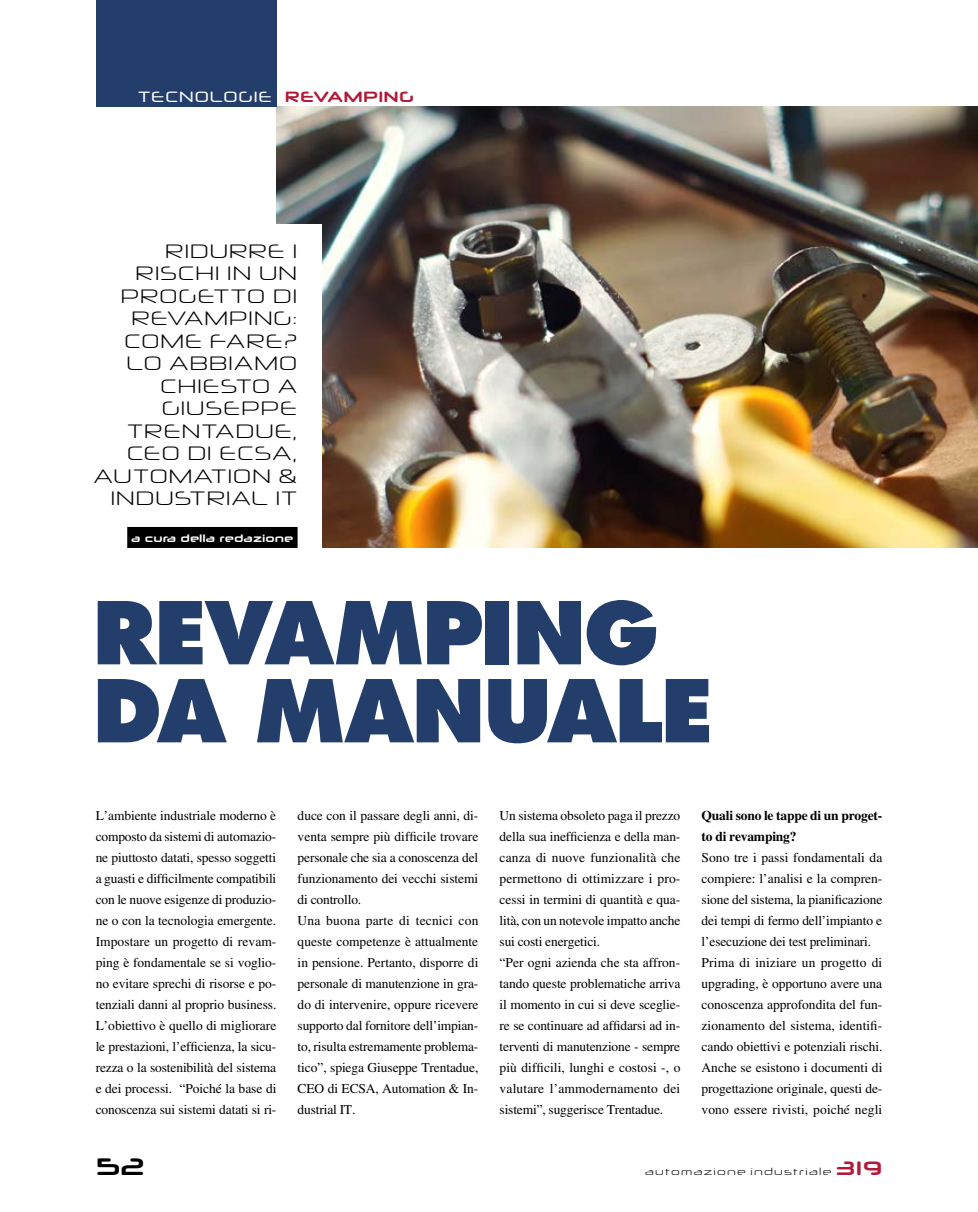
<style>
.page{position:relative;width:978px;height:1212px;background:#fff}
.page>*{position:absolute;margin:0;border:0;box-sizing:border-box;transform-origin:0 0}
.AU_Articolo_Titolo2023{font:800 84px "Futura Std";letter-spacing:-.025em;color:#233e6b}
.t1{font:700 24px "Neuropol X Rg";color:#000}
.AU_articolo_Sommario2023{font:19.5px/22.5px "Neuropol X Lt";letter-spacing:-.01em;color:#000;text-align:right}
.t2{font:15px "Neuropol X Rg";letter-spacing:.01em;color:#fff}
.t3{font:700 15px "Neuropol X Rg";letter-spacing:.015em;color:#b11a39}
.AU_ArticoliTesto_2023{font:13.5px/21px "Times LT Std";letter-spacing:-.01em;color:#000;text-align:justify}
.AU_ArticoliTesto_2023-2{font:700 13.5px/21px "Times LT Std";letter-spacing:-.01em;color:#000}
.t4{font:10.5px "Neuropol X Lt";letter-spacing:.05em;color:#000}
.AU_Articolo_Firma2023{font:700 10.5px "Neuropol X Rg";color:#fff}
.s1{font-family:"Neuropol X Rg";font-weight:700;font-size:19.5px;color:#b11a39}
</style>
<div class="page">
<img style="left:276px;top:106px;width:702px;height:441px">
<div style="left:34px;top:224px;width:287px;height:335px;background:#fff"></div>
<div style="left:96px;top:0;width:180px;height:106px;background:#233e6b"></div>
<div style="left:127px;top:527px;width:171px;height:21px;background:#000"></div>
<p class="t2" style="left:138px;top:84px;width:136px">TECNOLOGIE</p>
<p class="t3" style="left:285px;top:84px;width:131px">REVAMPING</p>
<p class="AU_articolo_Sommario2023" style="left:93px;top:237px;width:206px">RIDURRE I<br>RISCHI IN UN<br>PROGETTO DI<br>REVAMPING:<br>COME FARE?<br>LO ABBIAMO<br>CHIESTO A<br>GIUSEPPE<br>TRENTADUE,<br>CEO DI ECSA,<br>AUTOMATION &amp;<br>INDUSTRIAL IT</p>
<p class="AU_Articolo_Firma2023" style="left:131px;top:530px;width:164px">a cura della redazione</p>
<p class="AU_Articolo_Titolo2023" style="left:92px;top:579px;width:568px">REVAMPING</p>
<p class="AU_Articolo_Titolo2023" style="left:92px;top:657px;width:622px">DA MANUALE</p>
<p class="AU_ArticoliTesto_2023" style="left:96px;top:805px;width:182px">L’ambiente industriale moderno è composto da sistemi di automazio&shy;ne piuttosto datati, spesso soggetti a guasti e difficilmente compatibili con le nuove esigenze di produzio&shy;ne o con la tecnologia emergente.<br>Impostare un progetto di revam&shy;ping è fondamentale se si voglio&shy;no evitare sprechi di risorse e po&shy;tenziali danni al proprio business.<br>L’obiettivo è quello di migliorare le prestazioni, l’efficienza, la sicu&shy;rezza o la sostenibilità del sistema e dei processi. “Poiché la base di conoscenza sui sistemi datati si ri-</p>
<p class="AU_ArticoliTesto_2023" style="left:298px;top:805px;width:182px">duce con il passare degli anni, di&shy;venta sempre più difficile trovare personale che sia a conoscenza del funzionamento dei vecchi sistemi di controllo.</p>
<p class="AU_ArticoliTesto_2023" style="left:298px;top:910px;width:182px">Una buona parte di tecnici con queste competenze è attualmente in pensione. Pertanto, disporre di personale di manutenzione in gra&shy;do di intervenire, oppure ricevere supporto dal fornitore dell’impian&shy;to, risulta estremamente problema&shy;tico”, spiega Giuseppe Trentadue, CEO di ECSA, Automation &amp; In&shy;dustrial IT.</p>
<p class="AU_ArticoliTesto_2023" style="left:500px;top:805px;width:182px">Un sistema obsoleto paga il prezzo della sua inefficienza e della man&shy;canza di nuove funzionalità che permettono di ottimizzare i pro&shy;cessi in termini di quantità e qua&shy;lità, con un notevole impatto anche sui costi energetici.</p>
<p class="AU_ArticoliTesto_2023" style="left:500px;top:952px;width:182px">“Per ogni azienda che sta affron&shy;tando queste problematiche arriva il momento in cui si deve sceglie&shy;re se continuare ad affidarsi ad in&shy;terventi di manutenzione - sempre più difficili, lunghi e costosi -, o valutare l’ammodernamento dei sistemi”, suggerisce Trentadue.</p>
<p class="AU_ArticoliTesto_2023-2" style="left:702px;top:805px;width:182px">Quali sono le tappe di un proget&shy;to di revamping?</p>
<p class="AU_ArticoliTesto_2023" style="left:702px;top:847px;width:182px">Sono tre i passi fondamentali da compiere: l’analisi e la compren&shy;sione del sistema, la pianificazione dei tempi di fermo dell’impianto e l’esecuzione dei test preliminari.</p>
<p class="AU_ArticoliTesto_2023" style="left:702px;top:952px;width:182px">Prima di iniziare un progetto di upgrading, è opportuno avere una conoscenza approfondita del fun&shy;zionamento del sistema, identifi&shy;cando obiettivi e potenziali rischi.<br>Anche se esistono i documenti di progettazione originale, questi de&shy;vono essere rivisti, poiché negli</p>
<h2 class="t1" style="left:96px;top:1146px;width:51px">52</h2>
<p class="t4" style="left:645px;top:1162px;width:239px">automazione industriale <span class="s1">319</span></p>
</div>
